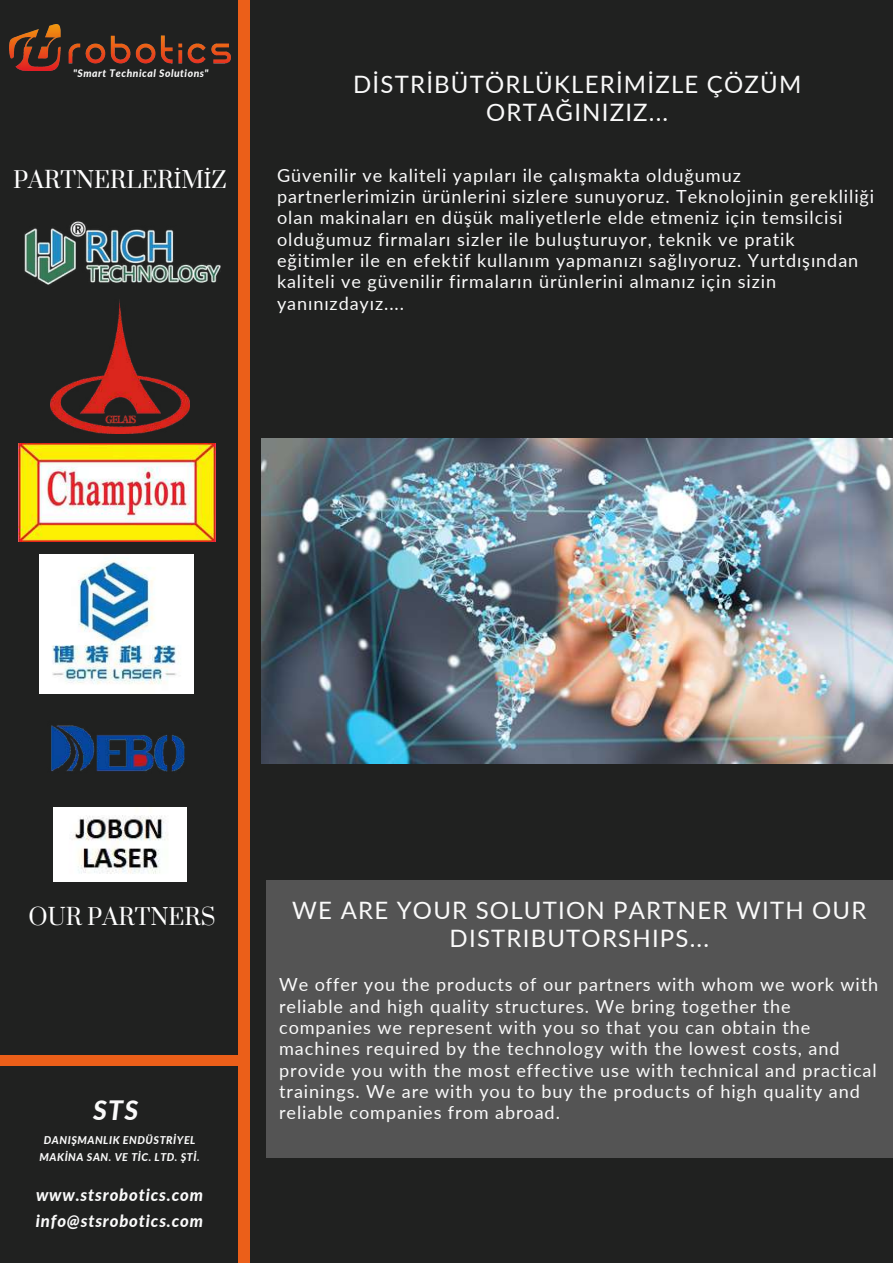
<style>
.page{position:relative;width:893px;height:1264px;background:#fff}
.page>*{position:absolute;margin:0;border:0;box-sizing:border-box;transform-origin:0 0}
.t1{font:italic 800 26.7px "Lato";color:#fafafa}
.t2{font:24px/28px "Lato";letter-spacing:.05em;color:#fafafa;text-align:center}
.t3{font:22.35px "Prata";color:#fff}
.t4{font:18.15px/21.3px "Lato";letter-spacing:.05em;color:#fafafa}
.t5{font:italic 800 16.65px/25.8px "Lato";letter-spacing:.05em;color:#fafafa}
.t6{font:italic 800 10.65px/17px "Lato";letter-spacing:.05em;color:#fafafa;text-align:center}
.t7{font:italic 800 10.35px "Lato";letter-spacing:.05em;color:#fafafa}
.s1{font-family:"Noto Sans"}
</style>
<div class="page">
<div style="left:0;top:0;width:892px;height:1262px;background:#202120"></div>
<img style="left:10px;top:24px;width:220px;height:46px">
<div style="left:238px;top:0;width:12px;height:1262px;background:#eb5f19"></div>
<div style="left:0;top:1054px;width:244px;height:11px;background:#eb5f19"></div>
<div style="left:266px;top:880px;width:626px;height:278px;background:#545454"></div>
<img style="left:40px;top:555px;width:154px;height:138px">
<img style="left:24px;top:221px;width:197px;height:64px">
<img style="left:261px;top:438px;width:631px;height:325px">
<img style="left:51px;top:300px;width:138px;height:134px">
<img style="left:18px;top:444px;width:197px;height:97px">
<img style="left:53px;top:807px;width:134px;height:74px">
<img style="left:51px;top:725px;width:134px;height:47px">
<p class="t7" style="left:73px;top:67px;width:137px">"Smart Technical Solutions"</p>
<p class="t3" style="left:13px;top:166px;width:215px">PARTNERLER<span class="s1">İ</span>M<span class="s1">İ</span>Z</p>
<h2 class="t2" style="left:353px;top:69px;width:449px">DİSTRİBÜTÖRLÜKLERİMİZLE ÇÖZÜM<br>ORTAĞINIZIZ...</h2>
<p class="t4" style="left:277px;top:164px;width:598px">Güvenilir ve kaliteli yapıları ile çalışmakta olduğumuz partnerlerimizin ürünlerini sizlere sunuyoruz. Teknolojinin gerekliliği olan makinaları en düşük maliyetlerle elde etmeniz için temsilcisi olduğumuz firmaları sizler ile buluşturuyor, teknik ve pratik eğitimler ile en efektif kullanım yapmanızı sağlıyoruz. Yurtdışından kaliteli ve güvenilir firmaların ürünlerini almanız için sizin yanınızdayız....</p>
<p class="t3" style="left:29px;top:902px;width:188px">OUR PARTNERS</p>
<h1 class="t1" style="left:93px;top:1093px;width:47px">STS</h1>
<p class="t6" style="left:40px;top:1131px;width:162px">DANIŞMANLIK ENDÜSTRİYEL<br>MAKİNA SAN. VE TİC. LTD. ŞTİ.</p>
<p class="t5" style="left:36px;top:1181px;width:169px">www.stsrobotics.com info@stsrobotics.com</p>
<h2 class="t2" style="left:292px;top:895px;width:575px">WE ARE YOUR SOLUTION PARTNER WITH OUR<br>DISTRIBUTORSHIPS...</h2>
<p class="t4" style="left:279px;top:973px;width:600px">We offer you the products of our partners with whom we work with reliable and high quality structures. We bring together the companies we represent with you so that you can obtain the machines required by the technology with the lowest costs, and provide you with the most effective use with technical and practical trainings. We are with you to buy the products of high quality and reliable companies from abroad.</p>
</div>
